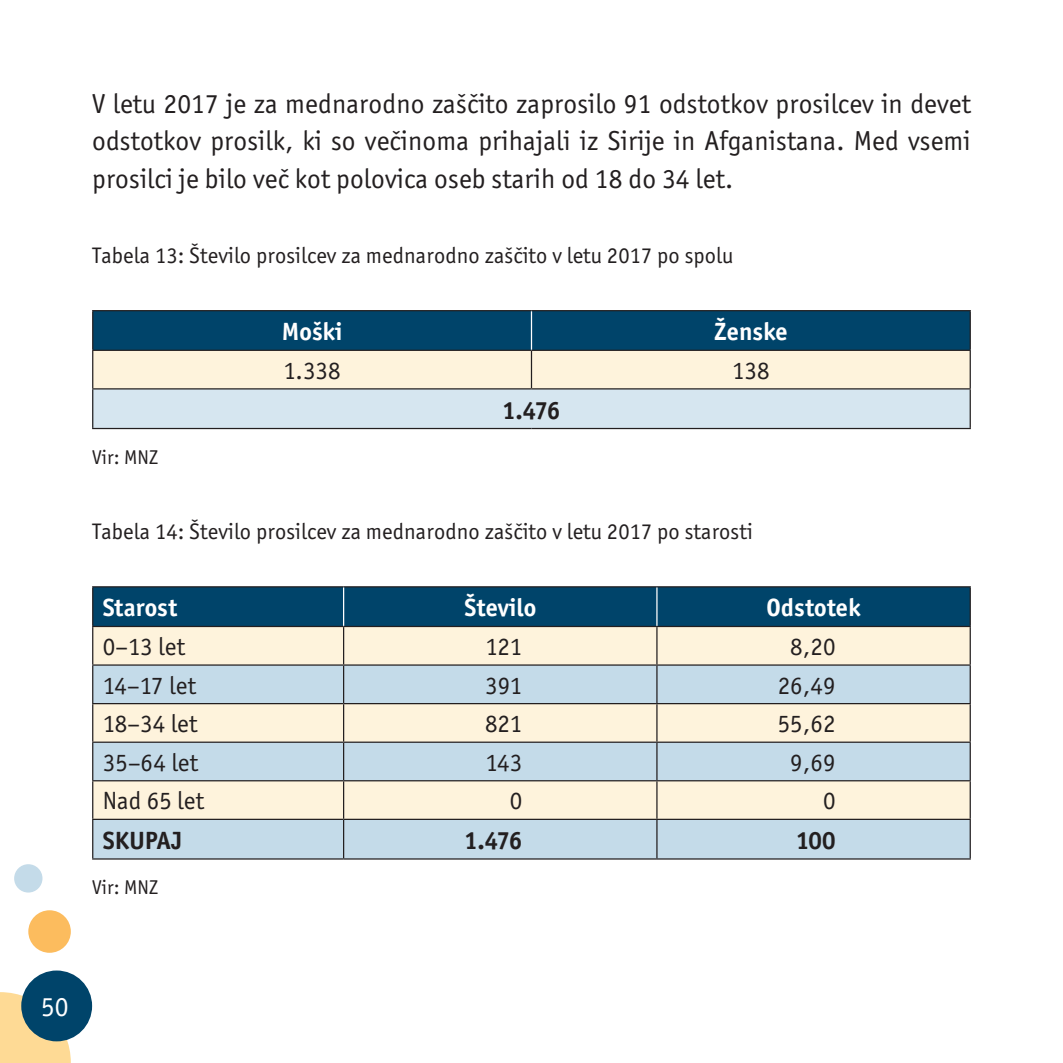
<style>
.page{position:relative;width:1063px;height:1063px;background:#fff}
.page>*{position:absolute;margin:0;border:0;box-sizing:border-box;transform-origin:0 0}
.body_tekst_-_Officia{font:27.5px/37.5px "Officina San Itc TEE";letter-spacing:.005em;color:#231f20;text-align:justify}
.t1{font:27.5px "Officina San Itc TEE";color:#fff}
.t2{font:25px "Officina San Itc TEE";letter-spacing:.005em;color:#231f20}
.t3{font:700 25px "Officina San Itc TEE";letter-spacing:.005em;color:#fff}
.t4{font:700 25px "Officina San Itc TEE";letter-spacing:-.03em;color:#231f20}
.body_tekst_-_Officia-2{font:22.5px "Officina San Itc TEE";letter-spacing:.005em;color:#231f20}
.body_tekst_-_Officia-3{font:20px "Officina San Itc TEE";letter-spacing:.005em;color:#231f20}
</style>
<div class="page">
<div style="left:0;top:992px;width:71px;height:71px;background:#feda95"></div>
<div style="left:21px;top:971px;width:71px;height:70px;background:#00446a;border-radius:50%"></div>
<div style="left:28px;top:910px;width:43px;height:43px;background:#fcbc5e;border-radius:50%"></div>
<div style="left:14px;top:864px;width:28px;height:29px;background:#c4dbe9;border-radius:50%"></div>
<svg style="left:93px;top:311px;width:877px;height:77px"></svg>
<div style="left:93px;top:389px;width:877px;height:40px;background:#d6e6f0"></div>
<hr style="left:92px;top:310px;width:439px;height:1px;background:#231f20">
<hr style="left:92px;top:311px;width:1px;height:39px;background:#231f20">
<hr style="left:531px;top:310px;width:440px;height:1px;background:#231f20">
<hr style="left:970px;top:311px;width:1px;height:39px;background:#231f20">
<hr style="left:92px;top:350px;width:439px;height:1px;background:#231f20">
<hr style="left:92px;top:351px;width:1px;height:37px;background:#231f20">
<hr style="left:531px;top:350px;width:440px;height:1px;background:#231f20">
<hr style="left:531px;top:351px;width:1px;height:37px;background:#231f20">
<hr style="left:970px;top:351px;width:1px;height:37px;background:#231f20">
<hr style="left:92px;top:388px;width:439px;height:2px;background:#231f20">
<hr style="left:92px;top:390px;width:1px;height:38px;background:#231f20">
<hr style="left:531px;top:388px;width:440px;height:2px;background:#231f20">
<hr style="left:970px;top:390px;width:1px;height:38px;background:#231f20">
<hr style="left:92px;top:428px;width:439px;height:1px;background:#231f20">
<hr style="left:531px;top:428px;width:440px;height:1px;background:#231f20">
<hr style="left:531px;top:311px;width:1px;height:39px;background:#fff">
<div style="left:93px;top:587px;width:877px;height:39px;background:#00446a"></div>
<div style="left:93px;top:627px;width:877px;height:37px;background:#fef3dc"></div>
<svg style="left:93px;top:666px;width:877px;height:192px;fill:#c4dbe9"></svg>
<hr style="left:92px;top:586px;width:252px;height:1px;background:#231f20">
<hr style="left:92px;top:587px;width:1px;height:39px;background:#231f20">
<hr style="left:344px;top:586px;width:313px;height:1px;background:#231f20">
<hr style="left:657px;top:586px;width:314px;height:1px;background:#231f20">
<hr style="left:970px;top:587px;width:1px;height:39px;background:#231f20">
<hr style="left:92px;top:626px;width:252px;height:1px;background:#231f20">
<hr style="left:92px;top:627px;width:1px;height:37px;background:#231f20">
<hr style="left:344px;top:626px;width:313px;height:1px;background:#231f20">
<hr style="left:343px;top:627px;width:1px;height:37px;background:#231f20">
<hr style="left:657px;top:626px;width:314px;height:1px;background:#231f20">
<hr style="left:656px;top:627px;width:2px;height:37px;background:#231f20">
<hr style="left:970px;top:627px;width:1px;height:37px;background:#231f20">
<hr style="left:92px;top:664px;width:252px;height:2px;background:#231f20">
<hr style="left:92px;top:666px;width:1px;height:37px;background:#231f20">
<hr style="left:344px;top:664px;width:313px;height:2px;background:#231f20">
<hr style="left:343px;top:666px;width:1px;height:37px;background:#231f20">
<hr style="left:657px;top:664px;width:314px;height:2px;background:#231f20">
<hr style="left:656px;top:666px;width:2px;height:37px;background:#231f20">
<hr style="left:970px;top:666px;width:1px;height:37px;background:#231f20">
<hr style="left:92px;top:703px;width:252px;height:1px;background:#231f20">
<hr style="left:92px;top:704px;width:1px;height:38px;background:#231f20">
<hr style="left:344px;top:703px;width:313px;height:1px;background:#231f20">
<hr style="left:343px;top:704px;width:1px;height:38px;background:#231f20">
<hr style="left:657px;top:703px;width:314px;height:1px;background:#231f20">
<hr style="left:656px;top:704px;width:2px;height:38px;background:#231f20">
<hr style="left:970px;top:704px;width:1px;height:38px;background:#231f20">
<hr style="left:92px;top:742px;width:252px;height:1px;background:#231f20">
<hr style="left:92px;top:743px;width:1px;height:37px;background:#231f20">
<hr style="left:344px;top:742px;width:313px;height:1px;background:#231f20">
<hr style="left:343px;top:743px;width:1px;height:37px;background:#231f20">
<hr style="left:657px;top:742px;width:314px;height:1px;background:#231f20">
<hr style="left:656px;top:743px;width:2px;height:37px;background:#231f20">
<hr style="left:970px;top:743px;width:1px;height:37px;background:#231f20">
<hr style="left:92px;top:780px;width:252px;height:1px;background:#231f20">
<hr style="left:92px;top:781px;width:1px;height:38px;background:#231f20">
<hr style="left:344px;top:780px;width:313px;height:1px;background:#231f20">
<hr style="left:343px;top:781px;width:1px;height:38px;background:#231f20">
<hr style="left:657px;top:780px;width:314px;height:1px;background:#231f20">
<hr style="left:656px;top:781px;width:2px;height:38px;background:#231f20">
<hr style="left:970px;top:781px;width:1px;height:38px;background:#231f20">
<hr style="left:92px;top:819px;width:252px;height:1px;background:#231f20">
<hr style="left:92px;top:820px;width:1px;height:38px;background:#231f20">
<hr style="left:344px;top:819px;width:313px;height:1px;background:#231f20">
<hr style="left:343px;top:820px;width:1px;height:38px;background:#231f20">
<hr style="left:657px;top:819px;width:314px;height:1px;background:#231f20">
<hr style="left:656px;top:820px;width:2px;height:38px;background:#231f20">
<hr style="left:970px;top:820px;width:1px;height:38px;background:#231f20">
<hr style="left:92px;top:858px;width:252px;height:2px;background:#231f20">
<hr style="left:344px;top:858px;width:313px;height:2px;background:#231f20">
<hr style="left:657px;top:858px;width:314px;height:2px;background:#231f20">
<hr style="left:343px;top:587px;width:1px;height:39px;background:#fff">
<hr style="left:656px;top:587px;width:2px;height:39px;background:#fff">
<p class="body_tekst_-_Officia" style="left:92px;top:85px;width:880px">V letu 2017 je za mednarodno zaščito zaprosilo 91 odstotkov prosilcev in devet odstotkov prosilk, ki so večinoma prihajali iz Sirije in Afganistana. Med vsemi prosilci je bilo več kot polovica oseb starih od 18 do 34 let.</p>
<p class="body_tekst_-_Officia-2" style="left:92px;top:242px;width:643px">Tabela 13: Število prosilcev za mednarodno zaščito v letu 2017 po spolu</p>
<p class="body_tekst_-_Officia-3" style="left:92px;top:445px;width:67px">Vir: MNZ</p>
<p class="t3" style="left:282px;top:316px;width:62px">Moški</p>
<p class="t3" style="left:714px;top:316px;width:75px">Ženske</p>
<p class="t2" style="left:283px;top:356px;width:59px">1.338</p>
<p class="t2" style="left:732px;top:356px;width:39px">138</p>
<p class="t4" style="left:503px;top:394px;width:59px">1.476</p>
<p class="body_tekst_-_Officia-2" style="left:92px;top:518px;width:662px">Tabela 14: Število prosilcev za mednarodno zaščito v letu 2017 po starosti</p>
<p class="t3" style="left:103px;top:592px;width:76px">Starost</p>
<p class="t3" style="left:464px;top:592px;width:73px">Število</p>
<p class="t3" style="left:767px;top:592px;width:96px">Odstotek</p>
<p class="t2" style="left:103px;top:632px;width:84px">0–13 let</p>
<p class="t2" style="left:486px;top:632px;width:38px">121</p>
<p class="t2" style="left:790px;top:632px;width:47px">8,20</p>
<p class="t2" style="left:103px;top:671px;width:95px">14–17 let</p>
<p class="t2" style="left:485px;top:671px;width:39px">391</p>
<p class="t2" style="left:778px;top:671px;width:59px">26,49</p>
<p class="t2" style="left:103px;top:709px;width:96px">18–34 let</p>
<p class="t2" style="left:485px;top:709px;width:39px">821</p>
<p class="t2" style="left:778px;top:709px;width:59px">55,62</p>
<p class="t2" style="left:103px;top:748px;width:97px">35–64 let</p>
<p class="t2" style="left:485px;top:748px;width:38px">143</p>
<p class="t2" style="left:790px;top:748px;width:47px">9,69</p>
<p class="t2" style="left:103px;top:786px;width:103px">Nad 65 let</p>
<p class="t2" style="left:510px;top:786px;width:14px">0</p>
<p class="t2" style="left:823px;top:786px;width:14px">0</p>
<p class="t4" style="left:103px;top:825px;width:81px">SKUPAJ</p>
<p class="t4" style="left:465px;top:825px;width:59px">1.476</p>
<p class="t4" style="left:796px;top:825px;width:41px">100</p>
<p class="body_tekst_-_Officia-3" style="left:92px;top:876px;width:67px">Vir: MNZ</p>
<p class="t1" style="left:41px;top:991px;width:29px">50</p>
</div>
